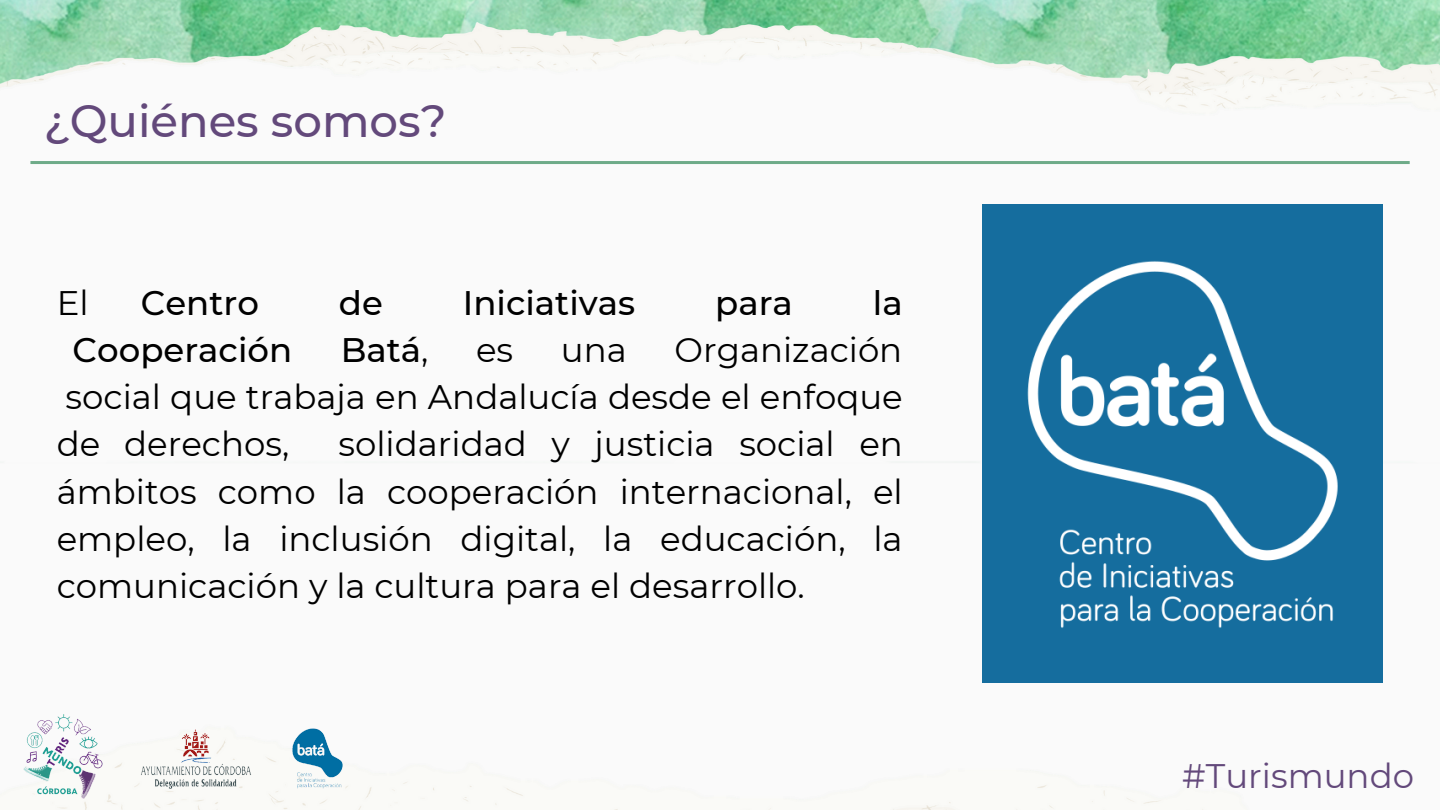
<style>
.page{position:relative;width:1440px;height:810px;background:#fff}
.page>*{position:absolute;margin:0;border:0;box-sizing:border-box;transform-origin:0 0}
.t1{font:500 45px "Montserrat";color:#63497b}
.t2{font:34px/47.2px "Montserrat";color:#000;text-align:justify}
.t3{font:500 34px "Montserrat";color:#000}
.t4{font:34px "Montserrat";color:#63497b}
.s1{font-weight:400}
</style>
<div class="page">
<img style="left:0;top:0;width:296px;height:22px">
<img style="left:760px;top:0;width:680px;height:22px">
<img style="left:0;top:22px;width:1440px;height:788px">
<img style="left:0;top:700px;width:370px;height:110px">
<hr style="left:30px;top:161px;width:1380px;height:3px;background:#6eab88">
<div style="left:982px;top:205px;width:401px;height:478px;background:#156d9e"></div>
<img style="left:967px;top:212px;width:431px;height:465px">
<h1 class="t1" style="left:44px;top:93px;width:404px">¿Quiénes somos?</h1>
<p class="t2" style="left:57px;top:279px;width:33px">El</p>
<p class="t3" style="left:141px;top:282px;width:120px">Centro</p>
<p class="t3" style="left:339px;top:282px;width:45px">de</p>
<p class="t3" style="left:463px;top:282px;width:174px">Iniciativas</p>
<p class="t3" style="left:715px;top:282px;width:79px">para</p>
<p class="t3" style="left:873px;top:282px;width:31px">la</p>
<p class="t3" style="left:73px;top:329px;width:221px">Cooperación</p>
<p class="t3" style="left:341px;top:329px;width:89px">Batá<span class="s1">,</span></p>
<p class="t2" style="left:476px;top:326px;width:39px">es</p>
<p class="t2" style="left:561px;top:326px;width:67px">una</p>
<p class="t2" style="left:57px;top:326px;width:848px;text-indent:618px">Organización social que trabaja en Andalucía desde el enfoque de derechos,</p>
<p class="t2" style="left:57px;top:421px;width:848px;text-indent:282px">solidaridad y justicia social en ámbitos como la cooperación internacional, el empleo, la inclusión digital, la educación, la comunicación y la cultura para el desarrollo.</p>
<p class="t4" style="left:1182px;top:755px;width:233px">#Turismundo</p>
</div>
